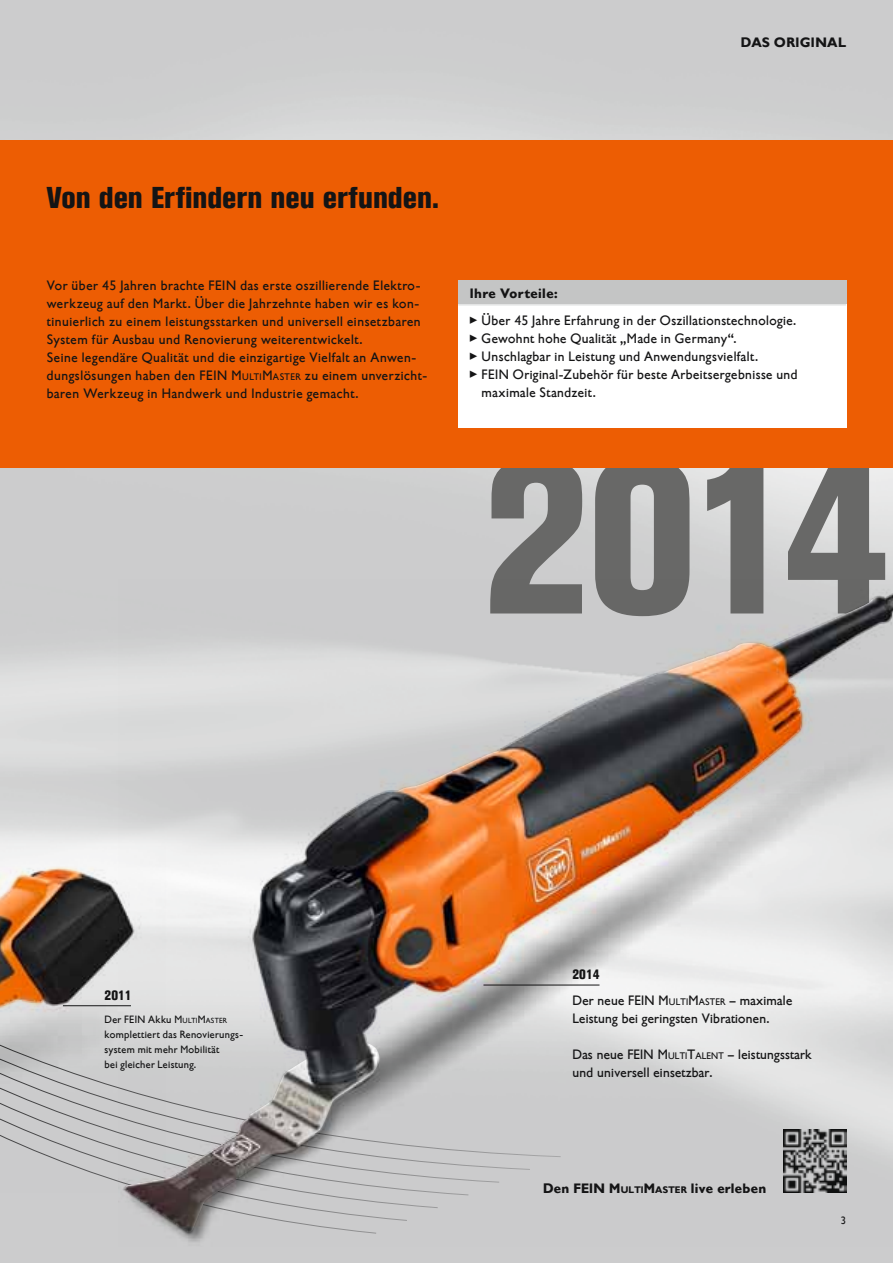
<style>
.page{position:relative;width:893px;height:1263px;background:#fff}
.page>*{position:absolute;margin:0;border:0;box-sizing:border-box;transform-origin:0 0}
.t1{font:700 218.4px "Fein Pro Global Con Ex";color:#686867}
.t2{font:700 30px "Fein Pro Global Con Ex";letter-spacing:-.005em;color:#141415}
.t3{font:13.5px/18px "Fein Pro Global";letter-spacing:.02em;color:#141415}
.t4{font:13.5px/18px "Fein Pro Global";color:#141415}
.t5{font:700 13.5px "Fein Pro Global";letter-spacing:.01em;color:#141415}
.t6{font:700 13.5px "Fein Pro Global Con Ex";color:#141415}
.t7{font:10.5px/15px "Fein Pro Global";letter-spacing:.015em;color:#141415}
.s1{font-style:inherit}
.s2{font-size:9.45px}
.s3{font-size:7.35px}
</style>
<div class="page">
<svg style="left:0;top:468px;width:561px;height:766px;background:#cfd0d0"></svg>
<img style="left:0;top:846px;width:118px;height:347px">
<img style="left:0;top:869px;width:118px;height:138px">
<div style="left:0;top:140px;width:893px;height:328px;background:#ed5d03"></div>
<div style="left:458px;top:281px;width:388px;height:24px;background:#c4c5c5"></div>
<div style="left:458px;top:305px;width:388px;height:123px;background:#fff"></div>
<hr style="left:458px;top:304px;width:388px;height:2px;background:#e2e3e3">
<img style="left:118px;top:579px;width:775px;height:668px">
<img style="left:124px;top:597px;width:761px;height:602px">
<hr style="left:483px;top:985px;width:116px;height:1px;background:#141415">
<hr style="left:63px;top:1005px;width:68px;height:1px;background:#141415">
<img style="left:783px;top:1130px;width:63px;height:63px">
<p class="t5" style="left:741px;top:34px;width:107px">DAS ORIGINAL</p>
<h2 class="t2" style="left:47px;top:180px;width:394px">Von den Erfindern neu erfunden.</h2>
<p class="t3" style="left:47px;top:277px;width:382px">Vor über 45 Jahren brachte FEIN das erste oszillierende Elektro&shy;werkzeug auf den Markt. Über die Jahrzehnte haben wir es kon&shy;tinuierlich zu einem leistungsstarken und universell einsetzbaren System für Ausbau und Renovierung weiterentwickelt.<br>Seine legendäre Qualität und die einzigartige Vielfalt an Anwen&shy;dungslösungen haben den FEIN <span class="s1">M</span><span class="s2">ULTI</span><span class="s1">M</span><span class="s2">ASTER</span> zu einem unverzicht&shy;baren Werkzeug in Handwerk und Industrie gemacht.</p>
<p class="t5" style="left:470px;top:285px;width:89px">Ihre Vorteile:</p>
<p class="t3" style="left:470px;top:312px;width:328px">ꨈ Über 45 Jahre Erfahrung in der Oszillationstechnologie.</p>
<p class="t3" style="left:470px;top:330px;width:268px">ꨈ Gewohnt hohe Qualität „Made in Germany“.</p>
<p class="t3" style="left:470px;top:348px;width:290px">ꨈ Unschlagbar in Leistung und Anwendungsvielfalt.</p>
<p class="t3" style="left:470px;top:366px;width:329px">ꨈ FEIN Original-Zubehör für beste Arbeitsergebnisse und</p>
<p class="t3" style="left:482px;top:384px;width:116px">maximale Standzeit.</p>
<h1 class="t1" style="left:482px;top:410px;width:409px">2014</h1>
<p class="t6" style="left:105px;top:987px;width:28px">2011</p>
<p class="t7" style="left:105px;top:1012px;width:140px">Der FEIN Akku <span class="s1">M</span><span class="s3">ULTI</span><span class="s1">M</span><span class="s3">ASTER </span>komplettiert das Renovierungs&shy;system mit mehr Mobilität<br>bei gleicher Leistung.</p>
<p class="t6" style="left:572px;top:966px;width:28px">2014</p>
<p class="t4" style="left:572px;top:991px;width:221px">Der neue FEIN <span class="s1">M</span><span class="s2">ULTI</span><span class="s1">M</span><span class="s2">ASTER</span> <span class="s1">–</span> maximale<br>Leistung bei geringsten Vibrationen.</p>
<p class="t4" style="left:572px;top:1045px;width:241px">Das neue FEIN <span class="s1">M</span><span class="s2">ULTI</span><span class="s1">T</span><span class="s2">ALENT</span> – leistungsstark und universell einsetzbar.</p>
<p class="t5" style="left:543px;top:1180px;width:225px">Den FEIN <span class="s1">M</span><span class="s2">ULTI</span><span class="s1">M</span><span class="s2">ASTER</span> live erleben</p>
<p class="t7" style="left:841px;top:1212px;width:7px">3</p>
</div>
